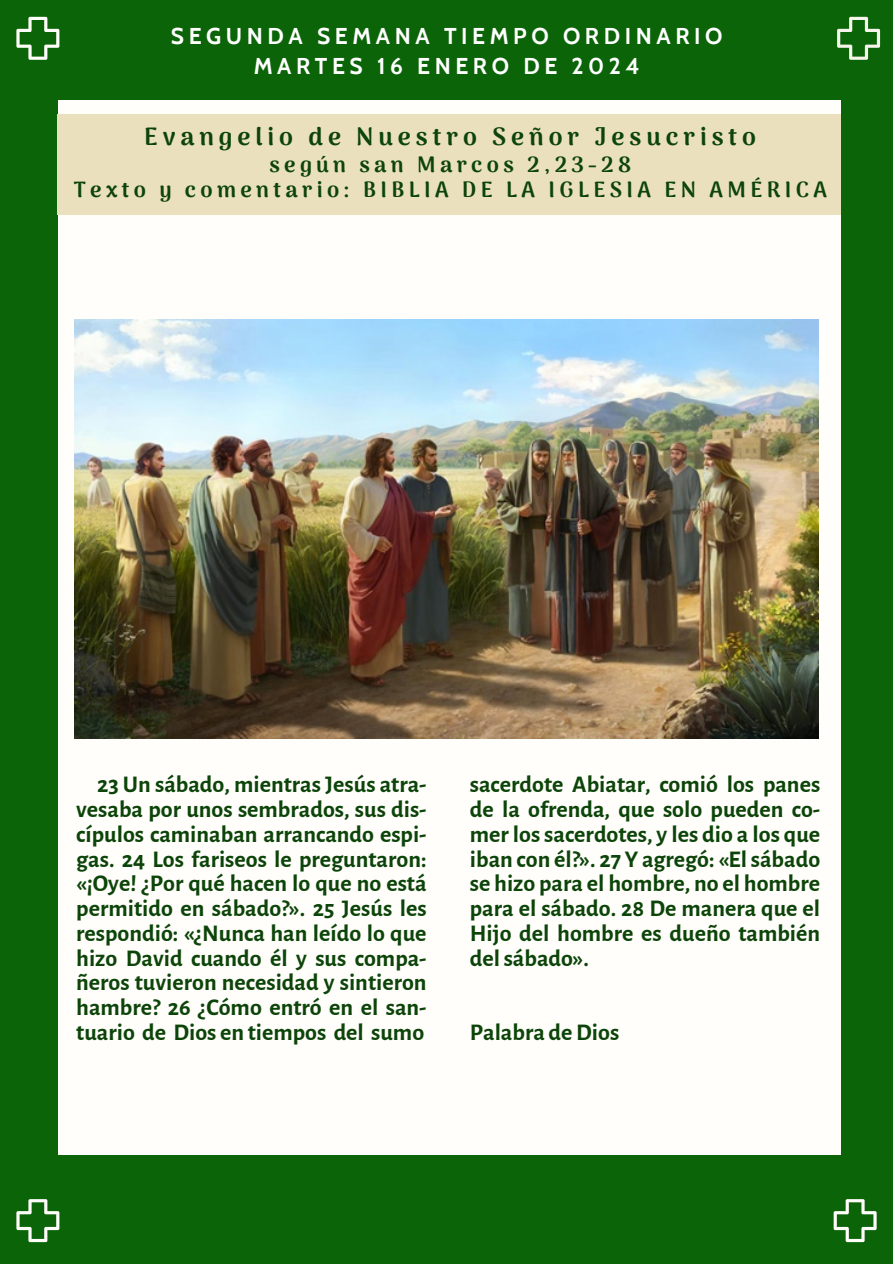
<style>
.page{position:relative;width:893px;height:1264px;background:#fff}
.page>*{position:absolute;margin:0;border:0;box-sizing:border-box;transform-origin:0 0}
.t1{font:900 24.75px "Arima Madurai";letter-spacing:.2em;color:#0c4409}
.t2{font:700 24px/24.8px "Alegreya Sans";color:#0c4409;text-align:justify}
.t3{font:700 22.8px "Cabin";letter-spacing:.2em;color:#fff}
.t4{font:900 21.75px "Arima Madurai";letter-spacing:.2em;color:#0c4409}
</style>
<div class="page">
<div style="left:0;top:0;width:892px;height:1263px;background:#0b6407"></div>
<div style="left:58px;top:100px;width:782px;height:1055px;background:#fffefa"></div>
<div style="left:57px;top:114px;width:783px;height:101px;background:#ebe0be"></div>
<svg style="left:16px;top:17px;width:43px;height:43px"></svg>
<svg style="left:833px;top:1199px;width:43px;height:43px"></svg>
<svg style="left:16px;top:1199px;width:43px;height:43px"></svg>
<svg style="left:837px;top:17px;width:43px;height:43px"></svg>
<img style="left:75px;top:320px;width:743px;height:418px">
<p class="t3" style="left:171px;top:21px;width:553px">SEGUNDA SEMANA TIEMPO ORDINARIO</p>
<p class="t3" style="left:254px;top:52px;width:387px">MARTES 16 ENERO DE 2024</p>
<p class="t1" style="left:144px;top:122px;width:613px">Evangelio de Nuestro Señor Jesucristo</p>
<p class="t4" style="left:269px;top:152px;width:363px">según san Marcos 2,23-28</p>
<p class="t4" style="left:74px;top:176px;width:754px">Texto y comentario: BIBLIA DE LA IGLESIA EN AMÉRICA</p>
<p class="t2" style="left:76px;top:772px;width:352px;text-indent:21px">23 Un sábado, mientras Jesús atra&shy;vesaba por unos sembrados, sus dis&shy;cípulos caminaban arrancando espi&shy;gas. 24 Los fariseos le preguntaron: «¡Oye! ¿Por qué hacen lo que no está permitido en sábado?». 25 Jesús les respondió: «¿Nunca han leído lo que hizo David cuando él y sus compa&shy;ñeros tuvieron necesidad y sintieron hambre? 26 ¿Cómo entró en el san&shy;tuario de Dios en tiempos del sumo</p>
<p class="t2" style="left:470px;top:772px;width:352px">sacerdote Abiatar, comió los panes de la ofrenda, que solo pueden co&shy;mer los sacerdotes, y les dio a los que iban con él?». 27 Y agregó: «El sábado se hizo para el hombre, no el hombre para el sábado. 28 De manera que el Hijo del hombre es dueño también delsábado».</p>
<p class="t2" style="left:470px;top:1020px;width:151px">Palabra deDios</p>
</div>
